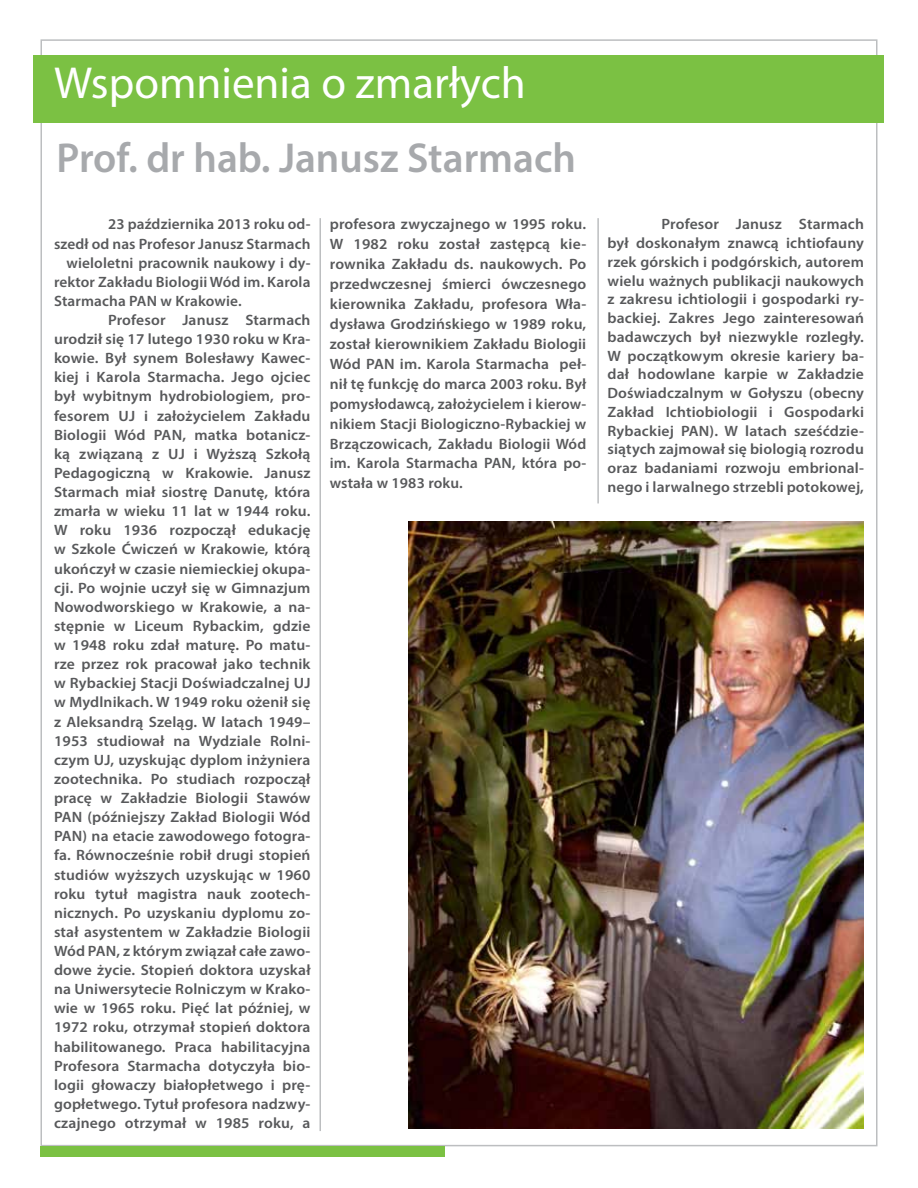
<style>
.page{position:relative;width:918px;height:1188px;background:#fff}
.page>*{position:absolute;margin:0;border:0;box-sizing:border-box;transform-origin:0 0}
.t1{font:45px "Myriad Pro";color:#fff}
.t2{font:600 42px "Myriad Pro";color:#a7a9ac}
.t3{font:600 15px/18.8px "Myriad Pro";letter-spacing:.01em;color:#58595b;text-align:justify;scale:1.04 1}
.t4{font:600 15px "Myriad Pro";letter-spacing:.01em;color:#58595b}
</style>
<div class="page">
<div style="left:33px;top:55px;width:850px;height:68px;background:#7bc143"></div>
<hr style="left:597px;top:218px;width:2px;height:285px;background:#bcbec0">
<hr style="left:320px;top:218px;width:1px;height:913px;background:#bcbec0">
<div style="left:40px;top:1146px;width:406px;height:10px;background:#7bc143"></div>
<img style="left:409px;top:521px;width:455px;height:607px">
<h1 class="t1" style="left:54px;top:55px;width:473px">Wspomnienia o zmarłych</h1>
<h2 class="t2" style="left:57px;top:131px;width:521px">Prof. dr hab. Janusz Starmach</h2>
<p class="t4" style="left:108px;top:215px;width:204px">23 października 2013 roku od-</p>
<p class="t4" style="left:54px;top:234px;width:258px">szedł od nas Profesor Janusz Starmach</p>
<p class="t4" style="left:66px;top:253px;width:246px">wieloletni pracownik naukowy i dy-</p>
<p class="t4" style="left:54px;top:272px;width:258px">rektor Zakładu Biologii Wód im. Karola</p>
<p class="t4" style="left:54px;top:291px;width:189px">Starmacha PAN w Krakowie.</p>
<p class="t3" style="left:108px;top:310px;width:196px">Profesor Janusz Starmach</p>
<p class="t3" style="left:54px;top:329px;width:248px">urodził się 17 lutego 1930 roku w Kra-</p>
<p class="t3" style="left:54px;top:348px;width:248px">kowie. Był synem Bolesławy Kawec-</p>
<p class="t3" style="left:54px;top:368px;width:248px">kiej i Karola Starmacha. Jego ojciec</p>
<p class="t3" style="left:54px;top:387px;width:248px">był wybitnym hydrobiologiem, pro-</p>
<p class="t3" style="left:54px;top:406px;width:248px">fesorem UJ i założycielem Zakładu</p>
<p class="t3" style="left:54px;top:425px;width:248px">Biologii Wód PAN, matka botanicz-</p>
<p class="t3" style="left:54px;top:444px;width:248px">ką związaną z UJ i Wyższą Szkołą</p>
<p class="t3" style="left:54px;top:463px;width:248px">Pedagogiczną w Krakowie. Janusz</p>
<p class="t3" style="left:54px;top:482px;width:248px">Starmach miał siostrę Danutę, która</p>
<p class="t3" style="left:54px;top:501px;width:248px">zmarła w wieku 11 lat w 1944 roku.</p>
<p class="t3" style="left:54px;top:521px;width:248px">W roku 1936 rozpoczął edukację</p>
<p class="t3" style="left:54px;top:540px;width:248px">w Szkole Ćwiczeń w Krakowie, którą</p>
<p class="t3" style="left:54px;top:559px;width:248px">ukończył w czasie niemieckiej okupa-</p>
<p class="t3" style="left:54px;top:578px;width:248px">cji. Po wojnie uczył się w Gimnazjum</p>
<p class="t3" style="left:54px;top:597px;width:248px">Nowodworskiego w Krakowie, a na-</p>
<p class="t3" style="left:54px;top:616px;width:248px">stępnie w Liceum Rybackim, gdzie</p>
<p class="t3" style="left:54px;top:635px;width:248px">w 1948 roku zdał maturę. Po matu-</p>
<p class="t3" style="left:54px;top:654px;width:248px">rze przez rok pracował jako technik</p>
<p class="t3" style="left:54px;top:674px;width:248px">w Rybackiej Stacji Doświadczalnej UJ</p>
<p class="t3" style="left:54px;top:693px;width:248px">w Mydlnikach. W 1949 roku ożenił się</p>
<p class="t3" style="left:54px;top:712px;width:248px">z Aleksandrą Szeląg. W latach 1949–</p>
<p class="t3" style="left:54px;top:731px;width:248px">1953 studiował na Wydziale Rolni-</p>
<p class="t3" style="left:54px;top:750px;width:248px">czym UJ, uzyskując dyplom inżyniera</p>
<p class="t3" style="left:54px;top:769px;width:248px">zootechnika. Po studiach rozpoczął</p>
<p class="t3" style="left:54px;top:788px;width:248px">pracę w Zakładzie Biologii Stawów</p>
<p class="t3" style="left:54px;top:807px;width:248px">PAN (późniejszy Zakład Biologii Wód</p>
<p class="t3" style="left:54px;top:826px;width:248px">PAN) na etacie zawodowego fotogra-</p>
<p class="t3" style="left:54px;top:846px;width:248px">fa. Równocześnie robił drugi stopień</p>
<p class="t3" style="left:54px;top:865px;width:248px">studiów wyższych uzyskując w 1960</p>
<p class="t3" style="left:54px;top:884px;width:248px">roku tytuł magistra nauk zootech-</p>
<p class="t3" style="left:54px;top:903px;width:248px">nicznych. Po uzyskaniu dyplomu zo-</p>
<p class="t3" style="left:54px;top:922px;width:248px">stał asystentem w Zakładzie Biologii</p>
<p class="t3" style="left:54px;top:941px;width:248px">Wód PAN, z którym związał całe zawo-</p>
<p class="t3" style="left:54px;top:960px;width:248px">dowe życie. Stopień doktora uzyskał</p>
<p class="t3" style="left:54px;top:979px;width:248px">na Uniwersytecie Rolniczym w Krako-</p>
<p class="t3" style="left:54px;top:999px;width:248px">wie w 1965 roku. Pięć lat później, w</p>
<p class="t3" style="left:54px;top:1018px;width:248px">1972 roku, otrzymał stopień doktora</p>
<p class="t3" style="left:54px;top:1037px;width:248px">habilitowanego. Praca habilitacyjna</p>
<p class="t3" style="left:54px;top:1056px;width:248px">Profesora Starmacha dotyczyła bio-</p>
<p class="t3" style="left:54px;top:1075px;width:248px">logii głowaczy białopłetwego i prę-</p>
<p class="t3" style="left:54px;top:1094px;width:248px">gopłetwego. Tytuł profesora nadzwy-</p>
<p class="t3" style="left:54px;top:1113px;width:248px">czajnego otrzymał w 1985 roku, a</p>
<p class="t3" style="left:330px;top:214px;width:248px;line-height:20px">profesora zwyczajnego w 1995 roku.<br>W 1982 roku został zastępcą kie&shy;rownika Zakładu ds. naukowych. Po przedwczesnej śmierci ówczesnego kierownika Zakładu, profesora Wła&shy;dysława Grodzińskiego w 1989 roku, został kierownikiem Zakładu Biologii Wód PAN im. Karola Starmacha peł&shy;nił tę funkcję do marca 2003 roku. Był pomysłodawcą, założycielem i kierow&shy;nikiem Stacji Biologiczno-Rybackiej w Brzączowicach, Zakładu Biologii Wód im. Karola Starmacha PAN, która po&shy;wstała w 1983 roku.</p>
<p class="t3" style="left:608px;top:215px;width:248px;text-indent:54px">Profesor Janusz Starmach był doskonałym znawcą ichtiofauny rzek górskich i podgórskich, autorem wielu ważnych publikacji naukowych z zakresu ichtiologii i gospodarki ry&shy;backiej. Zakres Jego zainteresowań badawczych był niezwykle rozległy.<br>W początkowym okresie kariery ba&shy;dał hodowlane karpie w Zakładzie Doświadczalnym w Gołyszu (obecny Zakład Ichtiobiologii i Gospodarki Rybackiej PAN). W latach sześćdzie&shy;siątych zajmował się biologią rozrodu oraz badaniami rozwoju embrional&shy;nego i larwalnego strzebli potokowej,</p>
</div>
